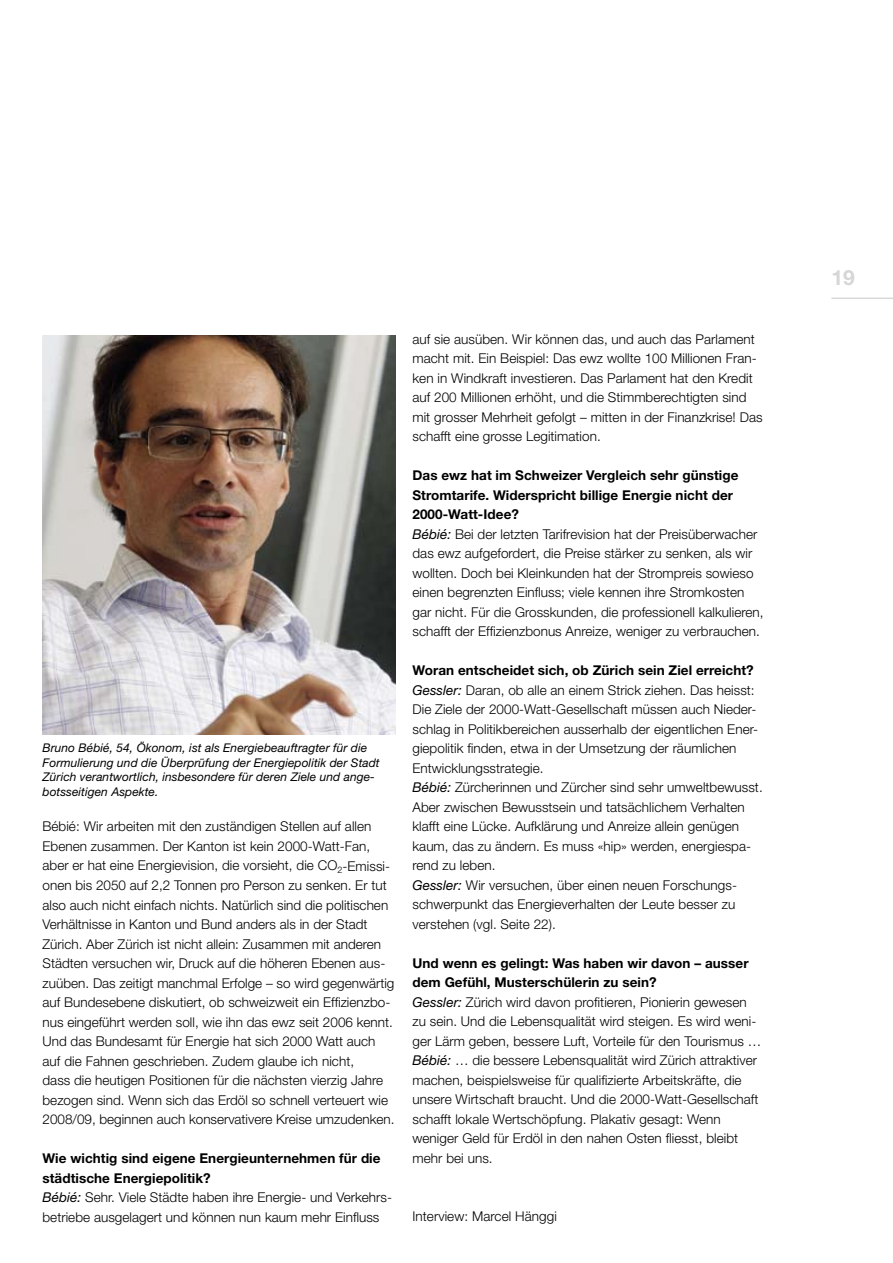
<style>
.page{position:relative;width:893px;height:1263px;background:#fff}
.page>*{position:absolute;margin:0;border:0;box-sizing:border-box;transform-origin:0 0}
.t1{font:700 21px "Helvetica Neue";color:#d6d6d6}
.t2{font:300 13.5px/19.5px "Helvetica Neue";letter-spacing:.005em;color:#000}
.t3{font:italic 12px/14.7px "Helvetica Neue";letter-spacing:.005em;color:#000}
.s1{font-weight:700}
.s2{font-weight:400;font-style:italic}
</style>
<div class="page">
<hr style="left:831px;top:298px;width:62px;height:1px;background:#d6d6d6">
<img style="left:43px;top:335px;width:352px;height:399px">
<p class="t3" style="left:43px;top:740px;width:339px">Bruno Bébié, 54, Ökonom, ist als Energiebeauftragter für die Formulierung und die Überprüfung der Energiepolitik der Stadt Zürich verantwortlich, insbesondere für deren Ziele und ange&shy;botsseitigen Aspekte.</p>
<p class="t2" style="left:43px;top:816px;width:353px">Bébié: Wir arbeiten mit den zuständigen Stellen auf allen Ebenen zusammen. Der Kanton ist kein 2000-Watt-Fan, aber er hat eine Energievision, die vorsieht, die CO<sub>2</sub>-Emissi&shy;onen bis 2050 auf 2,2 Tonnen pro Person zu senken. Er tut also auch nicht einfach nichts. Natürlich sind die politischen Verhältnisse in Kanton und Bund anders als in der Stadt Zürich. Aber Zürich ist nicht allein: Zusammen mit anderen Städten versuchen wir, Druck auf die höheren Ebenen aus&shy;zuüben. Das zeitigt manchmal Erfolge – so wird gegenwärtig auf Bundesebene diskutiert, ob schweizweit ein Effizienzbo&shy;nus eingeführt werden soll, wie ihn das ewz seit 2006 kennt.<br>Und das Bundesamt für Energie hat sich 2000 Watt auch auf die Fahnen geschrieben. Zudem glaube ich nicht,<br>dass die heutigen Positionen für die nächsten vierzig Jahre bezogen sind. Wenn sich das Erdöl so schnell verteuert wie 2008/09, beginnen auch konservativere Kreise umzudenken.</p>
<p class="t2" style="left:43px;top:1148px;width:351px"><span class="s1">Wie wichtig sind eigene Energieunternehmen für die städtische Energiepolitik?<br></span><span class="s2">Bébié:</span> Sehr. Viele Städte haben ihre Energie- und Verkehrs&shy;betriebe ausgelagert und können nun kaum mehr Einfluss</p>
<p class="t2" style="left:412px;top:329px;width:352px">auf sie ausüben. Wir können das, und auch das Parlament macht mit. Ein Beispiel: Das ewz wollte 100 Millionen Fran&shy;ken in Windkraft investieren. Das Parlament hat den Kredit auf 200 Millionen erhöht, und die Stimmberechtigten sind mit grosser Mehrheit gefolgt – mitten in der Finanzkrise! Das schafft eine grosse Legitimation.</p>
<p class="t2" style="left:412px;top:466px;width:353px"><span class="s1">Das ewz hat im Schweizer Vergleich sehr günstige Stromtarife. Widerspricht billige Energie nicht der 2000-Watt-Idee?<br></span><span class="s2">Bébié:</span> Bei der letzten Tarifrevision hat der Preisüberwacher das ewz aufgefordert, die Preise stärker zu senken, als wir wollten. Doch bei Kleinkunden hat der Strompreis sowieso einen begrenzten Einfluss; viele kennen ihre Stromkosten gar nicht. Für die Grosskunden, die professionell kalkulieren, schafft der Effizienzbonus Anreize, weniger zu verbrauchen.</p>
<p class="t2" style="left:412px;top:661px;width:352px"><span class="s1">Woran entscheidet sich, ob Zürich sein Ziel erreicht?<br></span><span class="s2">Gessler:</span> Daran, ob alle an einem Strick ziehen. Das heisst:<br>Die Ziele der 2000-Watt-Gesellschaft müssen auch Nieder&shy;schlag in Politikbereichen ausserhalb der eigentlichen Ener&shy;giepolitik finden, etwa in der Umsetzung der räumlichen Entwicklungsstrategie.<br><span class="s2">Bébié:</span> Zürcherinnen und Zürcher sind sehr umweltbewusst.<br>Aber zwischen Bewusstsein und tatsächlichem Verhalten klafft eine Lücke. Aufklärung und Anreize allein genügen kaum, das zu ändern. Es muss «hip» werden, energiespa&shy;rend zu leben.<br><span class="s2">Gessler:</span> Wir versuchen, über einen neuen Forschungs&shy;schwerpunkt das Energieverhalten der Leute besser zu verstehen (vgl. Seite 22).</p>
<p class="t2" style="left:412px;top:953px;width:350px"><span class="s1">Und wenn es gelingt: Was haben wir davon – ausser dem Gefühl, Musterschülerin zu sein?<br></span><span class="s2">Gessler:</span> Zürich wird davon profitieren, Pionierin gewesen zu sein. Und die Lebensqualität wird steigen. Es wird weni&shy;ger Lärm geben, bessere Luft, Vorteile für den Tourismus … <span class="s2">Bébié:</span> … die bessere Lebensqualität wird Zürich attraktiver machen, beispielsweise für qualifizierte Arbeitskräfte, die unsere Wirtschaft braucht. Und die 2000-Watt-Gesellschaft schafft lokale Wertschöpfung. Plakativ gesagt: Wenn weniger Geld für Erdöl in den nahen Osten fliesst, bleibt mehr bei uns.</p>
<p class="t2" style="left:412px;top:1206px;width:146px">Interview: Marcel Hänggi</p>
<h1 class="t1" style="left:831px;top:265px;width:25px">19</h1>
</div>
